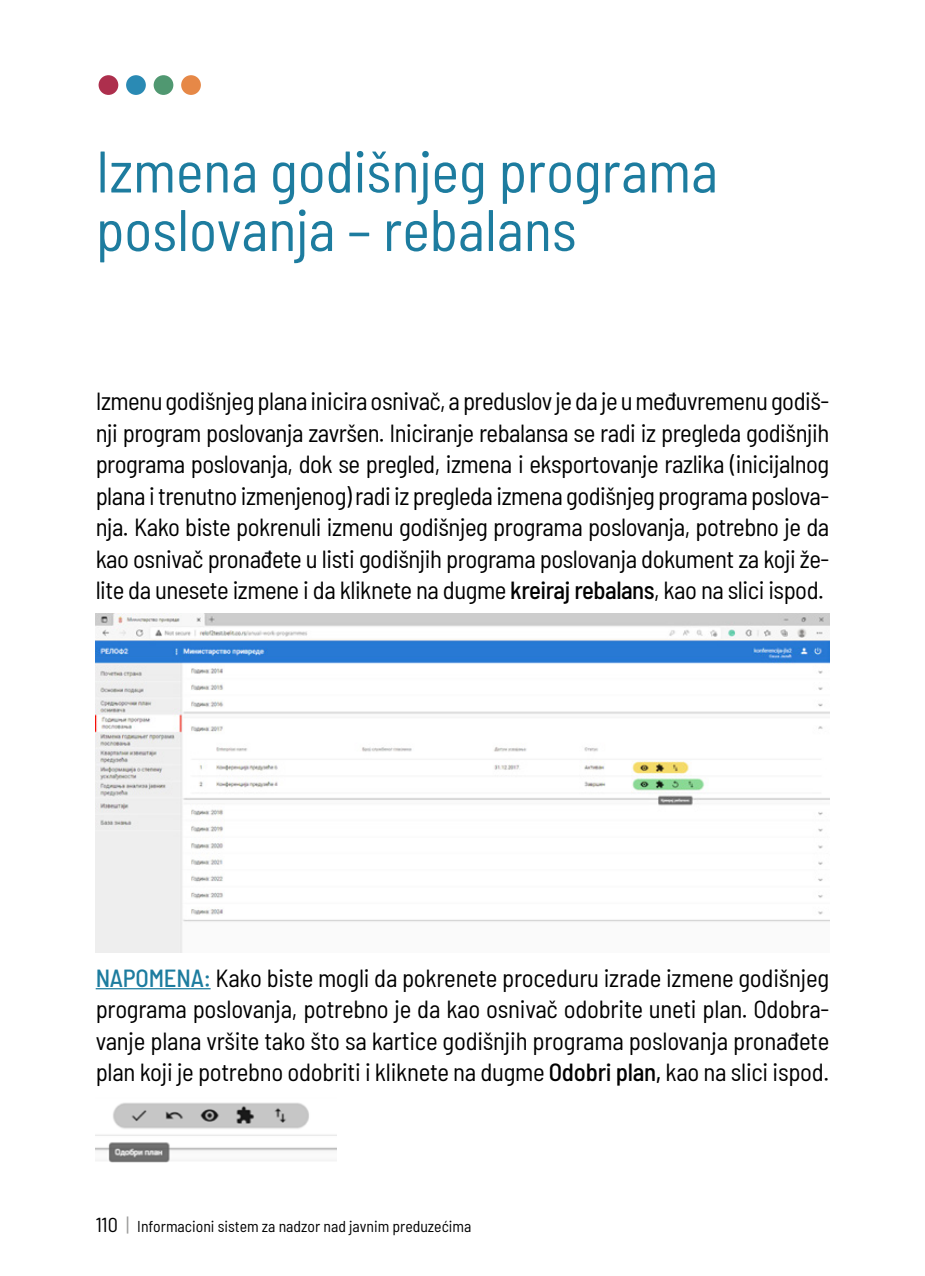
<style>
.page{position:relative;width:925px;height:1276px;background:#fff}
.page>*{position:absolute;margin:0;border:0;box-sizing:border-box;transform-origin:0 0}
.t1{font:semi-condensed 58.5px/58.5px "Barlow";letter-spacing:-.005em;color:#1d7c9f}
.t2{font:semi-condensed 24.75px/31.5px "Barlow";letter-spacing:-.02em;color:#000;text-align:justify}
.t3{font:semi-condensed 15.75px "Barlow";color:#000}
.s1{font-weight:500}
.s2{font-weight:500;color:#1d7c9f}
.s3{font-size:20.25px}
.s4{font-size:20.25px;color:#9d9d9c}
</style>
<div class="page">
<div style="left:180px;top:74px;width:22px;height:22px;background:#e68847;border-radius:50%"></div>
<div style="left:178px;top:72px;width:26px;height:26px;border:3px solid #fff;border-radius:50%"></div>
<div style="left:152px;top:74px;width:23px;height:22px;background:#509871;border-radius:50%"></div>
<div style="left:151px;top:72px;width:25px;height:26px;border:3px solid #fff;border-radius:50%"></div>
<div style="left:125px;top:74px;width:22px;height:22px;background:#2a8ab4;border-radius:50%"></div>
<div style="left:123px;top:72px;width:26px;height:26px;border:3px solid #fff;border-radius:50%"></div>
<div style="left:97px;top:74px;width:23px;height:22px;background:#ad2f4d;border-radius:50%"></div>
<div style="left:96px;top:72px;width:25px;height:26px;border:3px solid #fff;border-radius:50%"></div>
<hr style="left:96px;top:988px;width:115px;height:1px;background:#1d7c9f">
<img style="left:96px;top:613px;width:733px;height:339px">
<img style="left:96px;top:1102px;width:241px;height:61px">
<h1 class="t1" style="left:96px;top:138px;width:624px">Izmena godišnjeg programa poslovanja – rebalans</h1>
<p class="t2" style="left:96px;top:384px;width:735px">Izmenu godišnjeg plana inicira osnivač, a preduslov je da je u međuvremenu godiš&shy;nji program poslovanja završen. Iniciranje rebalansa se radi iz pregleda godišnjih programa poslovanja, dok se pregled, izmena i eksportovanje razlika (inicijalnog plana i trenutno izmenjenog) radi iz pregleda izmena godišnjeg programa poslova&shy;nja. Kako biste pokrenuli izmenu godišnjeg programa poslovanja, potrebno je da kao osnivač pronađete u listi godišnjih programa poslovanja dokument za koji že&shy;lite da unesete izmene i da kliknete na dugme <span class="s1">kreiraj rebalans</span>, kao na slici ispod.</p>
<p class="t2" style="left:96px;top:960px;width:735px"><span class="s2">NAPOMENA:</span> Kako biste mogli da pokrenete proceduru izrade izmene godišnjeg programa poslovanja, potrebno je da kao osnivač odobrite uneti plan. Odobra&shy;vanje plana vršite tako što sa kartice godišnjih programa poslovanja pronađete plan koji je potrebno odobriti i kliknete na dugme <span class="s1">Odobri plan,</span> kao na slici ispod.</p>
<p class="t3" style="left:96px;top:1214px;width:377px"><span class="s3">110</span> <span class="s4">|</span> Informacioni sistem za nadzor nad javnim preduzećima</p>
</div>
